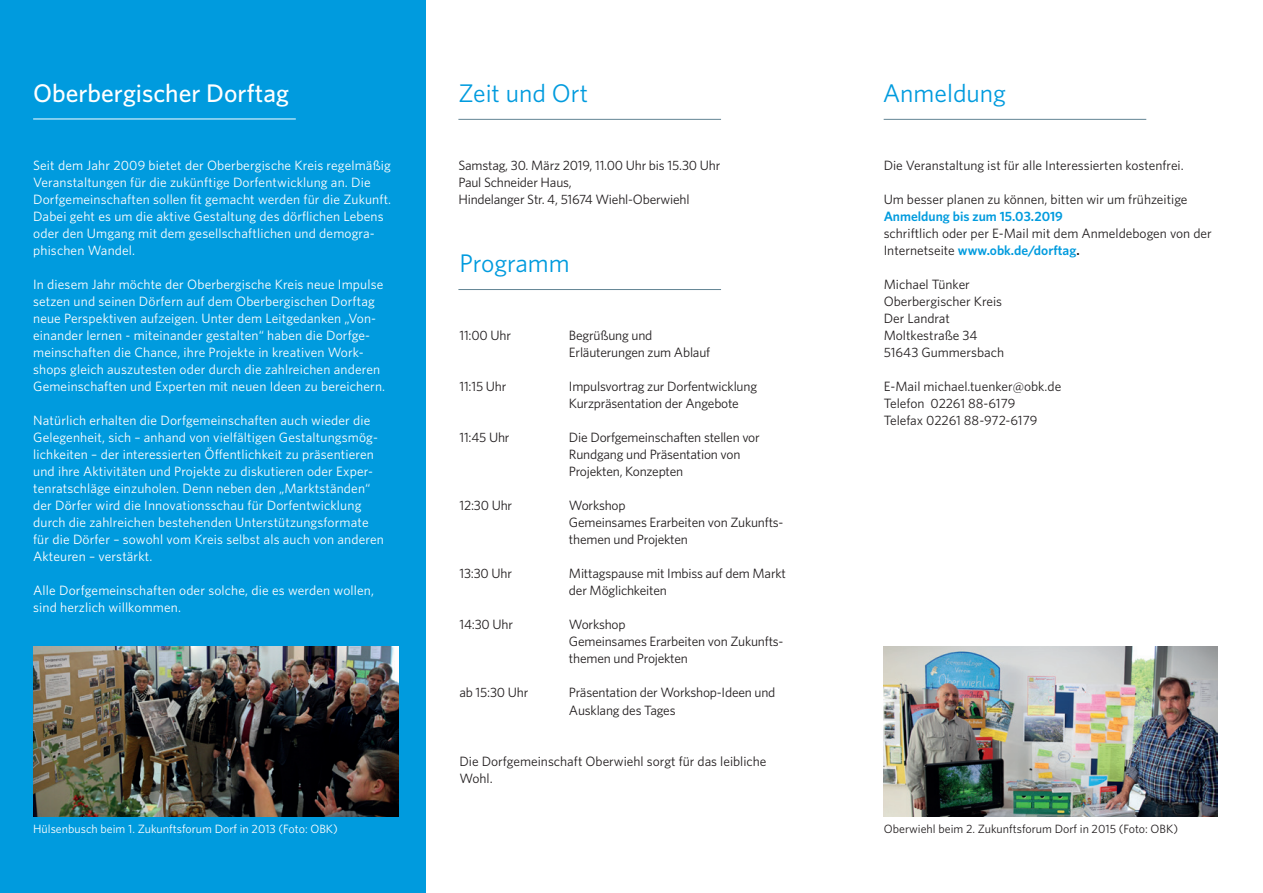
<style>
.page{position:relative;width:1263px;height:893px;background:#fff}
.page>*{position:absolute;margin:0;border:0;box-sizing:border-box;transform-origin:0 0}
.t1{font:25.5px "Whitney";color:#009bde}
.t2{font:500 25.5px "Whitney";color:#fff}
.t3{font:13.5px/17px "Whitney";letter-spacing:.01em;color:#fff}
.t4{font:13.5px/17px "Whitney";letter-spacing:-.015em;color:#231f20}
.t5{font:600 13.5px "Whitney";color:#009bde}
.t6{font:12px "Whitney";color:#fff}
.t7{font:12px "Whitney";color:#231f20}
.s1{font-weight:600;color:#009bde}
.s2{font-weight:600}
</style>
<div class="page">
<img style="left:884px;top:646px;width:333px;height:170px">
<div style="left:0;top:0;width:425px;height:893px;background:#009bde"></div>
<hr style="left:458px;top:119px;width:263px;height:1px;background:#638594">
<hr style="left:33px;top:119px;width:263px;height:1px;background:#fff">
<hr style="left:884px;top:119px;width:262px;height:1px;background:#638594">
<img style="left:33px;top:646px;width:365px;height:170px">
<hr style="left:458px;top:289px;width:263px;height:1px;background:#638594">
<h1 class="t2" style="left:33px;top:78px;width:257px">Oberbergischer Dorftag</h1>
<h1 class="t1" style="left:458px;top:78px;width:131px">Zeit und Ort</h1>
<p class="t3" style="left:33px;top:157px;width:360px">Seit dem Jahr 2009 bietet der Oberbergische Kreis regelmäßig Veranstaltungen für die zukünftige Dorfentwicklung an. Die Dorfgemeinschaften sollen fit gemacht werden für die Zukunft.<br>Dabei geht es um die aktive Gestaltung des dörflichen Lebens oder den Umgang mit dem gesellschaftlichen und demogra&shy;phischen Wandel.</p>
<p class="t3" style="left:33px;top:276px;width:353px">In diesem Jahr möchte der Oberbergische Kreis neue Impulse setzen und seinen Dörfern auf dem Oberbergischen Dorftag neue Perspektiven aufzeigen. Unter dem Leitgedanken „Von&shy;einander lernen - miteinander gestalten“ haben die Dorfge&shy;meinschaften die Chance, ihre Projekte in kreativen Work&shy;shops gleich auszutesten oder durch die zahlreichen anderen Gemeinschaften und Experten mit neuen Ideen zu bereichern.</p>
<p class="t3" style="left:33px;top:412px;width:352px">Natürlich erhalten die Dorfgemeinschaften auch wieder die Gelegenheit, sich – anhand von vielfältigen Gestaltungsmög&shy;lichkeiten – der interessierten Öffentlichkeit zu präsentieren und ihre Aktivitäten und Projekte zu diskutieren oder Exper&shy;tenratschläge einzuholen. Denn neben den „Marktständen“ der Dörfer wird die Innovationsschau für Dorfentwicklung durch die zahlreichen bestehenden Unterstützungsformate für die Dörfer – sowohl vom Kreis selbst als auch von anderen Akteuren – verstärkt.</p>
<p class="t3" style="left:33px;top:582px;width:342px">Alle Dorfgemeinschaften oder solche, die es werden wollen, sind herzlich willkommen.</p>
<p class="t4" style="left:458px;top:157px;width:263px">Samstag, 30. März 2019, 11.00 Uhr bis 15.30 Uhr<br>Paul Schneider Haus,<br>Hindelanger Str. 4, 51674 Wiehl-Oberwiehl</p>
<h1 class="t1" style="left:459px;top:248px;width:112px">Programm</h1>
<p class="t4" style="left:459px;top:327px;width:53px">11:00 Uhr</p>
<p class="t4" style="left:569px;top:327px;width:143px">Begrüßung und<br>Erläuterungen zum Ablauf</p>
<p class="t4" style="left:459px;top:378px;width:48px">11:15 Uhr</p>
<p class="t4" style="left:569px;top:378px;width:190px">Impulsvortrag zur Dorfentwicklung<br>Kurzpräsentation der Angebote</p>
<p class="t4" style="left:459px;top:429px;width:52px">11:45 Uhr</p>
<p class="t4" style="left:569px;top:429px;width:192px">Die Dorfgemeinschaften stellen vor<br>Rundgang und Präsentation von<br>Projekten, Konzepten</p>
<p class="t4" style="left:459px;top:497px;width:54px">12:30 Uhr</p>
<p class="t4" style="left:569px;top:497px;width:216px">Workshop<br>Gemeinsames Erarbeiten von Zukunfts&shy;themen und Projekten</p>
<p class="t4" style="left:459px;top:565px;width:54px">13:30 Uhr</p>
<p class="t4" style="left:569px;top:565px;width:218px">Mittagspause mit Imbiss auf dem Markt der Möglichkeiten</p>
<p class="t4" style="left:459px;top:616px;width:55px">14:30 Uhr</p>
<p class="t4" style="left:569px;top:616px;width:216px">Workshop<br>Gemeinsames Erarbeiten von Zukunfts&shy;themen und Projekten</p>
<p class="t4" style="left:459px;top:684px;width:70px">ab 15:30 Uhr</p>
<p class="t4" style="left:569px;top:684px;width:208px">Präsentation der Workshop-Ideen und<br>Ausklang des Tages</p>
<p class="t4" style="left:459px;top:752px;width:309px">Die Dorfgemeinschaft Oberwiehl sorgt für das leibliche<br>Wohl.</p>
<h1 class="t1" style="left:883px;top:78px;width:125px">Anmeldung</h1>
<p class="t4" style="left:884px;top:157px;width:302px">Die Veranstaltung ist für alle Interessierten kostenfrei.</p>
<p class="t4" style="left:884px;top:191px;width:305px">Um besser planen zu können, bitten wir um frühzeitige</p>
<p class="t5" style="left:884px;top:208px;width:181px">Anmeldung bis zum 15.03.2019</p>
<p class="t4" style="left:884px;top:225px;width:330px">schriftlich oder per E-Mail mit dem Anmeldebogen von der<br>Internetseite <span class="s1">www.obk.de/dorftag</span><span class="s2">.</span></p>
<p class="t4" style="left:884px;top:276px;width:122px">Michael Tünker<br>Oberbergischer Kreis<br>Der Landrat<br>Moltkestraße 34<br>51643 Gummersbach</p>
<p class="t4" style="left:884px;top:378px;width:179px">E-Mail michael.tuenker@obk.de<br>Telefon 02261 88-6179<br>Telefax 02261 88-972-6179</p>
<p class="t6" style="left:33px;top:822px;width:306px">Hülsenbusch beim 1. Zukunftsforum Dorf in 2013 (Foto: OBK)</p>
<p class="t7" style="left:884px;top:822px;width:296px">Oberwiehl beim 2. Zukunftsforum Dorf in 2015 (Foto: OBK)</p>
</div>
